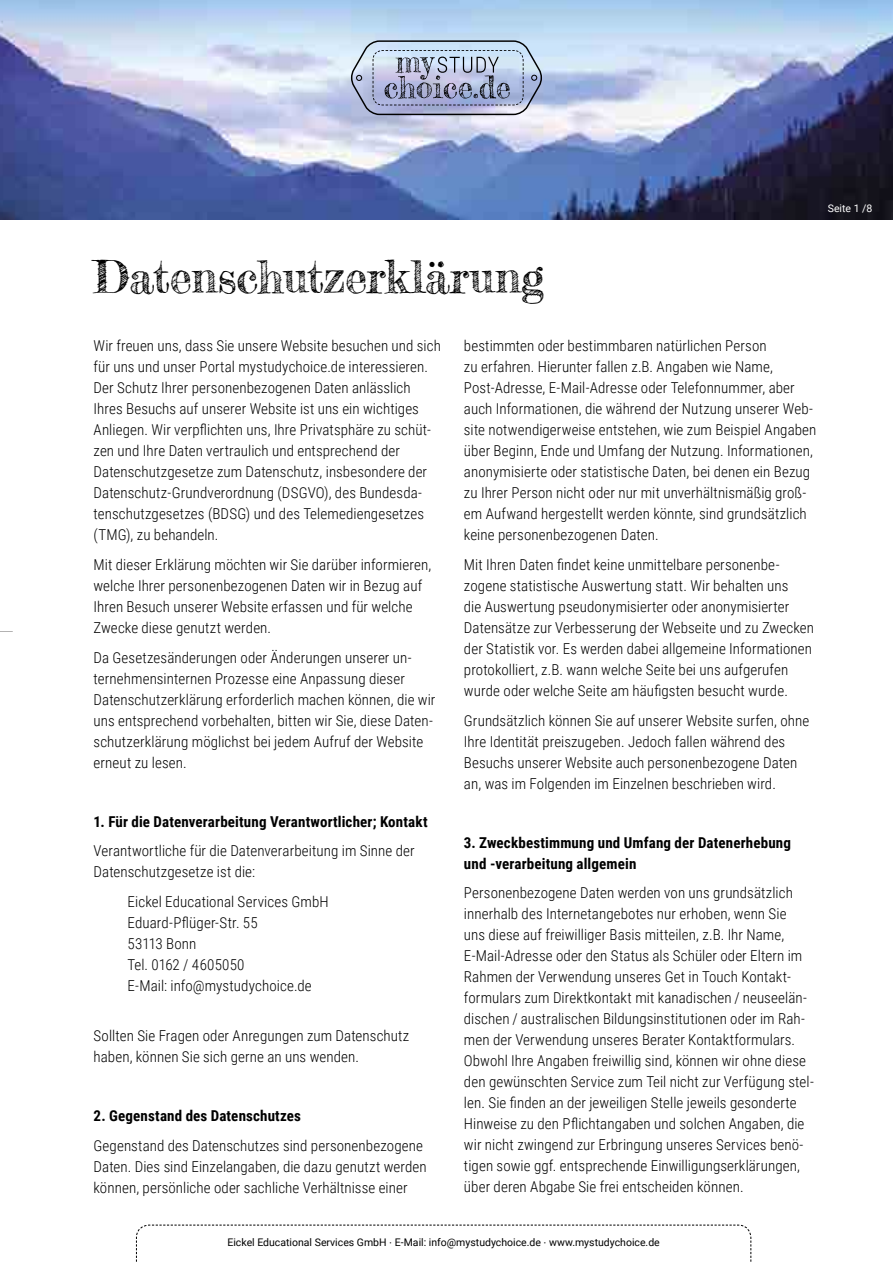
<style>
.page{position:relative;width:893px;height:1263px;background:#fff}
.page>*{position:absolute;margin:0;border:0;box-sizing:border-box;transform-origin:0 0}
.t1{font:45px "Frederickathe Great";letter-spacing:-.01em;color:#000}
.t2{font:300 15px/21px "Roboto Condensed";letter-spacing:.005em;color:#000}
.t3{font:700 15px/21px "Roboto Condensed";letter-spacing:.01em;color:#000}
.t4{font:10.5px "Roboto";color:#000}
.t5{font:10.5px "Roboto";color:#fff}
.s1{font-family:"Frutiger LT Std"}
</style>
<div class="page">
<img style="left:0;top:0;width:893px;height:219px">
<svg style="left:0;top:631px;width:13px;height:1px"></svg>
<svg style="left:351px;top:40px;width:191px;height:75px"></svg>
<svg style="left:136px;top:1224px;width:616px;height:38px"></svg>
<p class="t5" style="left:828px;top:201px;width:46px">Seite 1 /8</p>
<h1 class="t1" style="left:94px;top:249px;width:452px">Datenschutzerklärung</h1>
<p class="t2" style="left:94px;top:335px;width:349px">Wir freuen uns, dass Sie unsere Website besuchen und sich für uns und unser Portal mystudychoice.de interessieren.<br>Der Schutz Ihrer personenbezogenen Daten anlässlich Ihres Besuchs auf unserer Website ist uns ein wichtiges Anliegen. Wir verpflichten uns, Ihre Privatsphäre zu schüt&shy;zen und Ihre Daten vertraulich und entsprechend der Datenschutzgesetze zum Datenschutz, insbesondere der Datenschutz-Grundverordnung (DSGVO), des Bundesda&shy;tenschutzgesetzes (BDSG) und des Telemediengesetzes (TMG), zu behandeln.</p>
<p class="t2" style="left:94px;top:554px;width:339px">Mit dieser Erklärung möchten wir Sie darüber informieren, welche Ihrer personenbezogenen Daten wir in Bezug auf Ihren Besuch unserer Website erfassen und für welche Zwecke diese genutzt werden.</p>
<p class="t2" style="left:94px;top:646px;width:343px">Da Gesetzesänderungen oder Änderungen unserer un&shy;ternehmensinternen Prozesse eine Anpassung dieser Datenschutzerklärung erforderlich machen können, die wir uns entsprechend vorbehalten, bitten wir Sie, diese Daten&shy;schutzerklärung möglichst bei jedem Aufruf der Website erneut zu lesen.</p>
<p class="t2" style="left:464px;top:335px;width:354px">bestimmten oder bestimmbaren natürlichen Person<br>zu erfahren. Hierunter fallen z.B. Angaben wie Name, Post-Adresse, E-Mail-Adresse oder Telefonnummer, aber auch Informationen, die während der Nutzung unserer Web&shy;site notwendigerweise entstehen, wie zum Beispiel Angaben über Beginn, Ende und Umfang der Nutzung. Informationen, anonymisierte oder statistische Daten, bei denen ein Bezug zu Ihrer Person nicht oder nur mit unverhältnismäßig groß&shy;em Aufwand hergestellt werden könnte, sind grundsätzlich keine personenbezogenen Daten.</p>
<p class="t2" style="left:464px;top:554px;width:352px">Mit Ihren Daten findet keine unmittelbare personenbe&shy;zogene statistische Auswertung statt. Wir behalten uns<br>die Auswertung pseudonymisierter oder anonymisierter Datensätze zur Verbesserung der Webseite und zu Zwecken der Statistik vor. Es werden dabei allgemeine Informationen protokolliert, z.B. wann welche Seite bei uns aufgerufen wurde oder welche Seite am häufigsten besucht wurde.</p>
<p class="t2" style="left:464px;top:709px;width:347px">Grundsätzlich können Sie auf unserer Website surfen, ohne Ihre Identität preiszugeben. Jedoch fallen während des Besuchs unserer Website auch personenbezogene Daten an, was im Folgenden im Einzelnen beschrieben wird.</p>
<p class="t3" style="left:94px;top:810px;width:336px">1. Für die Datenverarbeitung Verantwortlicher; Kontakt</p>
<p class="t2" style="left:94px;top:840px;width:323px">Verantwortliche für die Datenverarbeitung im Sinne der<br>Datenschutzgesetze ist die:</p>
<p class="t2" style="left:128px;top:890px;width:203px">Eickel Educational Services GmbH<br>Eduard-Pflüger-Str. 55<br>53113 Bonn<br>Tel. 0162 / 4605050<br>E-Mail: info@mystudychoice.de</p>
<p class="t2" style="left:94px;top:1025px;width:317px">Sollten Sie Fragen oder Anregungen zum Datenschutz haben, können Sie sich gerne an uns wenden.</p>
<p class="t3" style="left:94px;top:1105px;width:209px">2. Gegenstand des Datenschutzes</p>
<p class="t2" style="left:94px;top:1134px;width:335px">Gegenstand des Datenschutzes sind personenbezogene<br>Daten. Dies sind Einzelangaben, die dazu genutzt werden können, persönliche oder sachliche Verhältnisse einer</p>
<p class="t3" style="left:464px;top:831px;width:329px">3. Zweckbestimmung und Umfang der Datenerhebung und -verarbeitung allgemein</p>
<p class="t2" style="left:464px;top:882px;width:351px">Personenbezogene Daten werden von uns grundsätzlich innerhalb des Internetangebotes nur erhoben, wenn Sie<br>uns diese auf freiwilliger Basis mitteilen, z.B. Ihr Name, E-Mail-Adresse oder den Status als Schüler oder Eltern im Rahmen der Verwendung unseres Get in Touch Kontakt&shy;formulars zum Direktkontakt mit kanadischen / neuseelän&shy;dischen / australischen Bildungsinstitutionen oder im Rah&shy;men der Verwendung unseres Berater Kontaktformulars.<br>Obwohl Ihre Angaben freiwillig sind, können wir ohne diese den gewünschten Service zum Teil nicht zur Verfügung stel&shy;len. Sie finden an der jeweiligen Stelle jeweils gesonderte Hinweise zu den Pflichtangaben und solchen Angaben, die wir nicht zwingend zur Erbringung unseres Services benö&shy;tigen sowie ggf. entsprechende Einwilligungserklärungen, über deren Abgabe Sie frei entscheiden können.</p>
<p class="t4" style="left:227px;top:1235px;width:434px">Eickel Educational Services GmbH <span class="s1">∙</span> E-Mail: info@mystudychoice.de <span class="s1">∙</span> www.mystudychoice.de</p>
</div>
